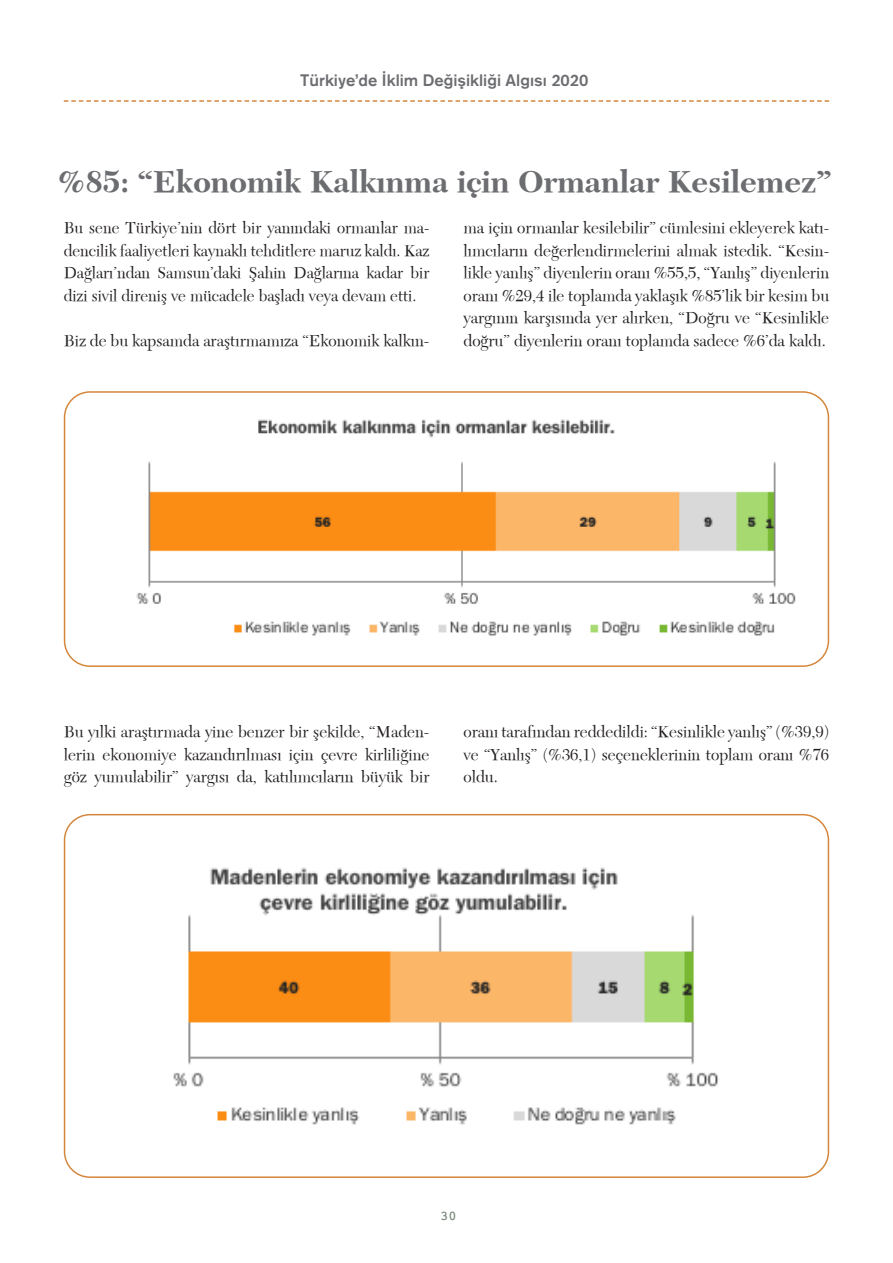
<style>
.page{position:relative;width:893px;height:1263px;background:#fff}
.page>*{position:absolute;margin:0;border:0;box-sizing:border-box;transform-origin:0 0}
.t1{font:700 31.5px "New Caledonia";color:#6c6d70}
.t2{font:16.5px/22.5px "New Caledonia";color:#231f20;text-align:justify}
.t3{font:500 16.5px "Volvo Sans";color:#6c6d70}
.t4{font:700 13.5px "Courina";color:#768778}
</style>
<div class="page">
<svg style="left:64px;top:100px;width:765px;height:2px"></svg>
<div style="left:64px;top:391px;width:765px;height:276px;border:2px solid #d4873c;border-radius:26px"></div>
<div style="left:64px;top:814px;width:765px;height:364px;border:2px solid #d4873c;border-radius:26px"></div>
<img style="left:136px;top:419px;width:660px;height:217px">
<img style="left:173px;top:867px;width:546px;height:258px">
<p class="t3" style="left:300px;top:70px;width:290px">Türkiye’de İklim Değişikliği Algısı 2020</p>
<p class="t1" style="left:57px;top:163px;width:776px">%85: “Ekonomik Kalkınma için Ormanlar Kesilemez”</p>
<p class="t2" style="left:463px;top:217px;width:367px">ma için ormanlar kesilebilir” cümlesini ekleyerek katı&shy;lımcıların değerlendirmelerini almak istedik. “Kesin&shy;likle yanlış” diyenlerin oranı %55,5, “Yanlış” diyenlerin oranı %29,4 ile toplamda yaklaşık %85’lik bir kesim bu yargının karşısında yer alırken, “Doğru ve “Kesinlikle doğru” diyenlerin oranı toplamda sadece %6’da kaldı.</p>
<p class="t2" style="left:64px;top:217px;width:367px">Bu sene Türkiye’nin dört bir yanındaki ormanlar ma&shy;dencilik faaliyetleri kaynaklı tehditlere maruz kaldı. Kaz Dağları’ndan Samsun’daki Şahin Dağlarına kadar bir dizi sivil direniş ve mücadele başladı veya devam etti.</p>
<p class="t2" style="left:64px;top:329px;width:367px">Biz de bu kapsamda araştırmamıza “Ekonomik kalkın-</p>
<p class="t2" style="left:64px;top:721px;width:367px">Bu yılki araştırmada yine benzer bir şekilde, “Maden&shy;lerin ekonomiye kazandırılması için çevre kirliliğine göz yumulabilir” yargısı da, katılımcıların büyük bir</p>
<p class="t2" style="left:463px;top:721px;width:367px">oranı tarafından reddedildi: “Kesinlikle yanlış” (%39,9) ve “Yanlış” (%36,1) seçeneklerinin toplam oranı %76 oldu.</p>
<p class="t4" style="left:440px;top:1209px;width:18px">30</p>
</div>
